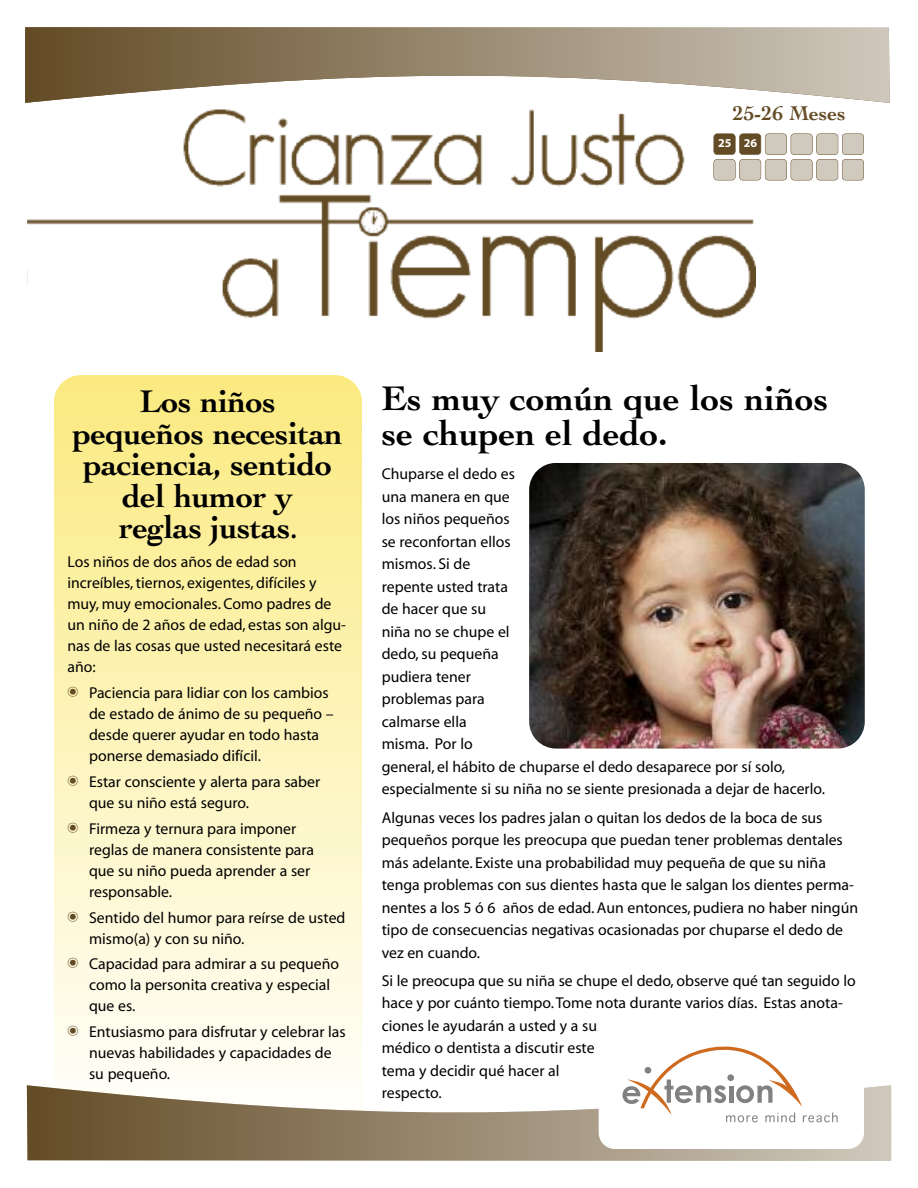
<style>
.page{position:relative;width:918px;height:1188px;background:#fff}
.page>*{position:absolute;margin:0;border:0;box-sizing:border-box;transform-origin:0 0}
.t1{font:700 36px/34.5px "Cochin";color:#000}
.t2{font:700 33px/31.5px "Cochin";letter-spacing:-.01em;color:#000;text-align:center}
.t3{font:700 21px "Cochin";color:#634b25}
.t4{font:15.75px/22.5px "Myriad";color:#000}
.t5{font:700 12px "Myriad";color:#fff}
.s1{font-family:"Myriad";font-weight:400}
</style>
<div class="page">
<img style="left:27px;top:109px;width:728px;height:242px">
<svg style="left:25px;top:27px;width:865px;height:76px"></svg>
<div style="left:714px;top:134px;width:21px;height:20px;background:#634b25;border-radius:3px"></div>
<div style="left:714px;top:133px;width:22px;height:22px;border:1px solid #634b25;border-radius:4px"></div>
<div style="left:714px;top:159px;width:21px;height:21px;background:#d0c9be;border-radius:3px"></div>
<div style="left:714px;top:159px;width:22px;height:21px;border:1px solid #634b25;border-radius:4px"></div>
<div style="left:740px;top:134px;width:21px;height:20px;background:#634b25;border-radius:3px"></div>
<div style="left:739px;top:133px;width:22px;height:22px;border:1px solid #634b25;border-radius:4px"></div>
<div style="left:740px;top:159px;width:21px;height:21px;background:#d0c9be;border-radius:3px"></div>
<div style="left:739px;top:159px;width:22px;height:21px;border:1px solid #634b25;border-radius:4px"></div>
<div style="left:765px;top:134px;width:22px;height:20px;background:#d0c9be;border-radius:3px"></div>
<div style="left:765px;top:133px;width:22px;height:22px;border:1px solid #634b25;border-radius:4px"></div>
<div style="left:765px;top:159px;width:22px;height:21px;background:#d0c9be;border-radius:3px"></div>
<div style="left:765px;top:159px;width:22px;height:21px;border:1px solid #634b25;border-radius:4px"></div>
<div style="left:791px;top:134px;width:21px;height:20px;background:#d0c9be;border-radius:3px"></div>
<div style="left:791px;top:133px;width:22px;height:22px;border:1px solid #634b25;border-radius:4px"></div>
<div style="left:791px;top:159px;width:21px;height:21px;background:#d0c9be;border-radius:3px"></div>
<div style="left:791px;top:159px;width:22px;height:21px;border:1px solid #634b25;border-radius:4px"></div>
<div style="left:817px;top:134px;width:21px;height:20px;background:#d0c9be;border-radius:3px"></div>
<div style="left:816px;top:133px;width:22px;height:22px;border:1px solid #634b25;border-radius:4px"></div>
<div style="left:817px;top:159px;width:21px;height:21px;background:#d0c9be;border-radius:3px"></div>
<div style="left:816px;top:159px;width:22px;height:21px;border:1px solid #634b25;border-radius:4px"></div>
<div style="left:842px;top:134px;width:22px;height:20px;background:#d0c9be;border-radius:3px"></div>
<div style="left:842px;top:133px;width:22px;height:22px;border:1px solid #634b25;border-radius:4px"></div>
<div style="left:842px;top:159px;width:22px;height:21px;background:#d0c9be;border-radius:3px"></div>
<div style="left:842px;top:159px;width:22px;height:21px;border:1px solid #634b25;border-radius:4px"></div>
<div style="left:54px;top:375px;width:308px;height:759px;background:linear-gradient(to bottom,#fbea7f,#fffffe);border-radius:27px"></div>
<svg style="left:27px;top:1085px;width:864px;height:76px"></svg>
<img style="left:529px;top:463px;width:336px;height:286px;border-radius:27px">
<div style="left:599px;top:1020px;width:265px;height:129px;background:#fff;border-radius:16px"></div>
<svg style="left:622px;top:1046px;width:216px;height:76px"></svg>
<svg style="left:68px;top:687px;width:10px;height:10px"></svg>
<svg style="left:68px;top:776px;width:10px;height:10px"></svg>
<svg style="left:68px;top:822px;width:10px;height:10px"></svg>
<svg style="left:68px;top:911px;width:10px;height:10px"></svg>
<svg style="left:68px;top:958px;width:10px;height:10px"></svg>
<svg style="left:68px;top:1026px;width:10px;height:10px"></svg>
<h3 class="t3" style="left:733px;top:105px;width:114px">25-26 Meses</h3>
<p class="t5" style="left:718px;top:139px;width:41px">25 26</p>
<h2 class="t2" style="left:73px;top:389px;width:272px">Los niños pequeños necesitan paciencia, sentido del humor y<br>reglas justas<span class="s1">.</span></h2>
<p class="t4" style="left:67px;top:553px;width:280px;line-height:21px">Los niños de dos años de edad son increíbles, tiernos, exigentes, difíciles y muy, muy emocionales. Como padres de un niño de 2 años de edad, estas son algu&shy;nas de las cosas que usted necesitará este año:</p>
<p class="t4" style="left:89px;top:684px;width:246px;line-height:21px">Paciencia para lidiar con los cambios de estado de ánimo de su pequeño – desde querer ayudar en todo hasta ponerse demasiado difícil.</p>
<p class="t4" style="left:89px;top:772px;width:233px;line-height:21px">Estar consciente y alerta para saber que su niño está seguro.</p>
<p class="t4" style="left:89px;top:819px;width:227px;line-height:21px">Firmeza y ternura para imponer reglas de manera consistente para que su niño pueda aprender a ser responsable.</p>
<p class="t4" style="left:89px;top:908px;width:258px;line-height:21px">Sentido del humor para reírse de usted mismo(a) y con su niño.</p>
<p class="t4" style="left:89px;top:955px;width:252px;line-height:21px">Capacidad para admirar a su pequeño como la personita creativa y especial que es.</p>
<p class="t4" style="left:89px;top:1023px;width:258px;line-height:21px">Entusiasmo para disfrutar y celebrar las nuevas habilidades y capacidades de su pequeño.</p>
<h1 class="t1" style="left:382px;top:384px;width:448px">Es muy común que los niños se chupen el dedo.</h1>
<p class="t4" style="left:382px;top:464px;width:445px">Chuparse el dedo es<br>una manera en que<br>los niños pequeños<br>se reconfortan ellos<br>mismos. Si de<br>repente usted trata<br>de hacer que su<br>niña no se chupe el<br>dedo, su pequeña<br>pudiera tener<br>problemas para<br>calmarse ella<br>misma. Por lo<br>general, el hábito de chuparse el dedo desaparece por sí solo, especialmente si su niña no se siente presionada a dejar de hacerlo.</p>
<p class="t4" style="left:382px;top:807px;width:478px">Algunas veces los padres jalan o quitan los dedos de la boca de sus pequeños porque les preocupa que puedan tener problemas dentales más adelante. Existe una probabilidad muy pequeña de que su niña tenga problemas con sus dientes hasta que le salgan los dientes perma&shy;nentes a los 5 ó 6 años de edad. Aun entonces, pudiera no haber ningún tipo de consecuencias negativas ocasionadas por chuparse el dedo de vez en cuando.</p>
<p class="t4" style="left:382px;top:971px;width:476px">Si le preocupa que su niña se chupe el dedo, observe qué tan seguido lo hace y por cuánto tiempo.Tome nota durante varios días. Estas anota&shy;ciones le ayudarán a usted y a su<br>médico o dentista a discutir este<br>tema y decidir qué hacer al<br>respecto.</p>
</div>
